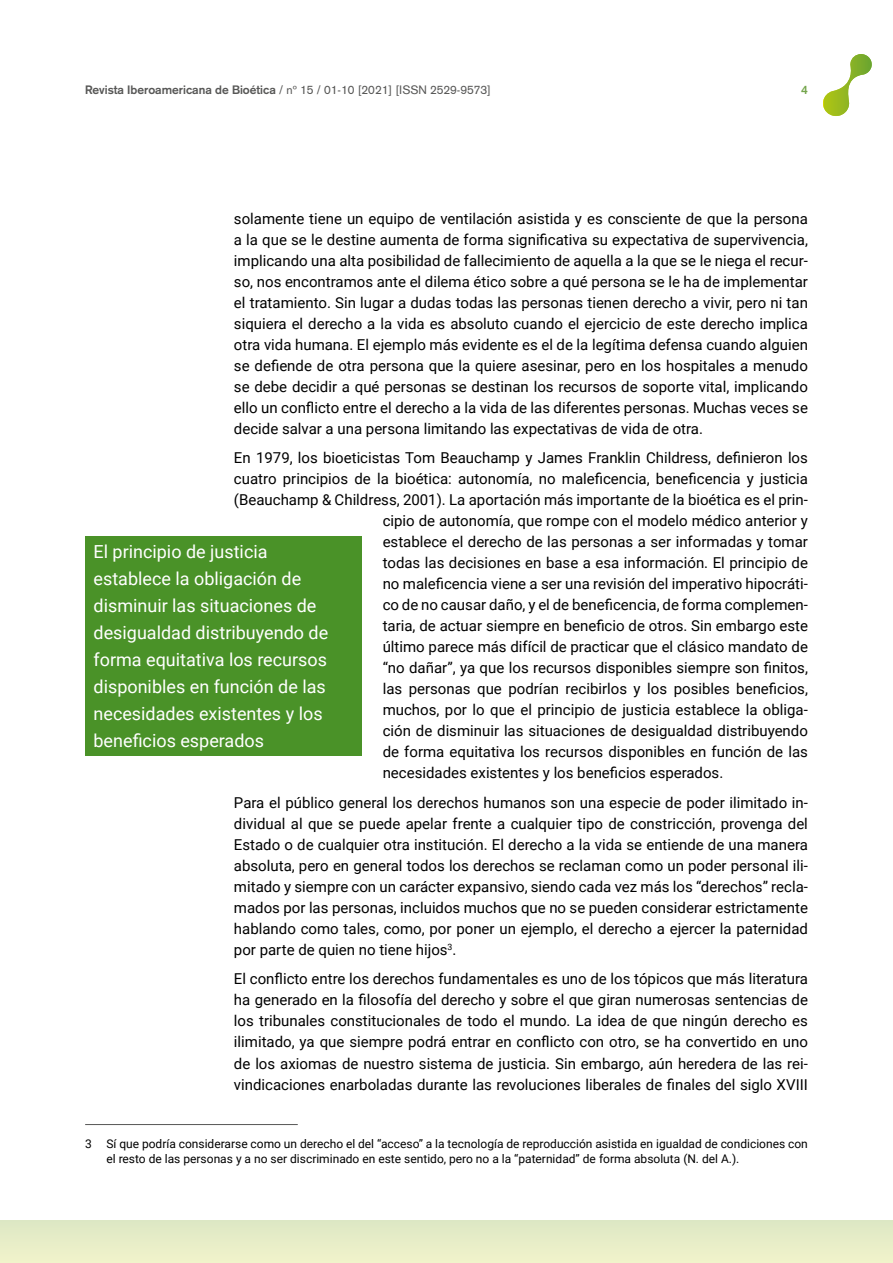
<style>
.page{position:relative;width:893px;height:1263px;background:#fff}
.page>*{position:absolute;margin:0;border:0;box-sizing:border-box;transform-origin:0 0}
.Texto_entresacado{font:18px/27px "Roboto";color:#fff}
.LO-normal{font:15px/21px "Roboto";color:#000;text-align:justify}
._4__Notas{font:12px/15px "Roboto";color:#000}
.t1{font:12px "Akzidenz Grotesk";color:#575756}
.t2{font:700 12px "Akzidenz Grotesk";color:#74a54c}
.s1{font-weight:700}
</style>
<div class="page">
<div style="left:0;top:1220px;width:893px;height:43px;background:#e7edc8"></div>
<svg style="left:823px;top:54px;width:49px;height:62px"></svg>
<hr style="left:85px;top:1124px;width:213px;height:1px;background:#575756">
<div style="left:85px;top:536px;width:276px;height:219px;background:#4a9228"></div>
<p class="t1" style="left:85px;top:83px;width:407px"><span class="s1">Revista Iberoamericana de Bioética</span> / nº 15 / 01-10 [2021] [ISSN 2529-9573]</p>
<p class="t2" style="left:801px;top:83px;width:8px">4</p>
<p class="LO-normal" style="left:234px;top:207px;width:575px">solamente tiene un equipo de ventilación asistida y es consciente de que la persona a la que se le destine aumenta de forma significativa su expectativa de supervivencia, implicando una alta posibilidad de fallecimiento de aquella a la que se le niega el recur&shy;so, nos encontramos ante el dilema ético sobre a qué persona se le ha de implementar el tratamiento. Sin lugar a dudas todas las personas tienen derecho a vivir, pero ni tan siquiera el derecho a la vida es absoluto cuando el ejercicio de este derecho implica otra vida humana. El ejemplo más evidente es el de la legítima defensa cuando alguien se defiende de otra persona que la quiere asesinar, pero en los hospitales a menudo se debe decidir a qué personas se destinan los recursos de soporte vital, implicando ello un conflicto entre el derecho a la vida de las diferentes personas. Muchas veces se decide salvar a una persona limitando las expectativas de vida de otra.</p>
<p class="LO-normal" style="left:234px;top:447px;width:575px">En 1979, los bioeticistas Tom Beauchamp y James Franklin Childress, definieron los</p>
<p class="LO-normal" style="left:234px;top:468px;width:575px">cuatro principios de la bioética: autonomía, no maleficencia, beneficencia y justicia</p>
<p class="LO-normal" style="left:234px;top:489px;width:575px">(Beauchamp &amp; Childress, 2001). La aportación más importante de la bioética es el prin-</p>
<p class="LO-normal" style="left:383px;top:510px;width:427px">cipio de autonomía, que rompe con el modelo médico anterior y</p>
<p class="LO-normal" style="left:383px;top:531px;width:427px">establece el derecho de las personas a ser informadas y tomar</p>
<p class="LO-normal" style="left:383px;top:552px;width:427px">todas las decisiones en base a esa información. El principio de</p>
<p class="LO-normal" style="left:383px;top:573px;width:427px">no maleficencia viene a ser una revisión del imperativo hipocráti-</p>
<p class="LO-normal" style="left:383px;top:594px;width:427px">co de no causar daño, y el de beneficencia, de forma complemen-</p>
<p class="LO-normal" style="left:383px;top:615px;width:427px">taria, de actuar siempre en beneficio de otros. Sin embargo este</p>
<p class="LO-normal" style="left:383px;top:636px;width:427px">último parece más difícil de practicar que el clásico mandato de</p>
<p class="LO-normal" style="left:383px;top:657px;width:427px">“no dañar”, ya que los recursos disponibles siempre son finitos,</p>
<p class="LO-normal" style="left:383px;top:678px;width:427px">las personas que podrían recibirlos y los posibles beneficios,</p>
<p class="LO-normal" style="left:383px;top:699px;width:427px">muchos, por lo que el principio de justicia establece la obliga-</p>
<p class="LO-normal" style="left:383px;top:720px;width:427px">ción de disminuir las situaciones de desigualdad distribuyendo</p>
<p class="LO-normal" style="left:383px;top:741px;width:427px">de forma equitativa los recursos disponibles en función de las</p>
<p class="LO-normal" style="left:383px;top:762px;width:342px">necesidades existentes y los beneficios esperados.</p>
<p class="LO-normal" style="left:234px;top:791px;width:575px">Para el público general los derechos humanos son una especie de poder ilimitado in&shy;dividual al que se puede apelar frente a cualquier tipo de constricción, provenga del Estado o de cualquier otra institución. El derecho a la vida se entiende de una manera absoluta, pero en general todos los derechos se reclaman como un poder personal ili&shy;mitado y siempre con un carácter expansivo, siendo cada vez más los “derechos” recla&shy;mados por las personas, incluidos muchos que no se pueden considerar estrictamente hablando como tales, como, por poner un ejemplo, el derecho a ejercer la paternidad por parte de quien no tiene hijos<sup>3</sup>.</p>
<p class="LO-normal" style="left:234px;top:968px;width:575px">El conflicto entre los derechos fundamentales es uno de los tópicos que más literatura ha generado en la filosofía del derecho y sobre el que giran numerosas sentencias de los tribunales constitucionales de todo el mundo. La idea de que ningún derecho es ilimitado, ya que siempre podrá entrar en conflicto con otro, se ha convertido en uno de los axiomas de nuestro sistema de justicia. Sin embargo, aún heredera de las rei&shy;vindicaciones enarboladas durante las revoluciones liberales de finales del siglo XVIII</p>
<p class="Texto_entresacado" style="left:94px;top:537px;width:236px">El principio de justicia establece la obligación de disminuir las situaciones de desigualdad distribuyendo de forma equitativa los recursos disponibles en función de las necesidades existentes y los beneficios esperados</p>
<p class="_4__Notas" style="left:106px;top:1136px;width:703px;text-indent:-21px">3 Sí que podría considerarse como un derecho el del “acceso” a la tecnología de reproducción asistida en igualdad de condiciones con el resto de las personas y a no ser discriminado en este sentido, pero no a la “paternidad” de forma absoluta (N. del A.).</p>
</div>
